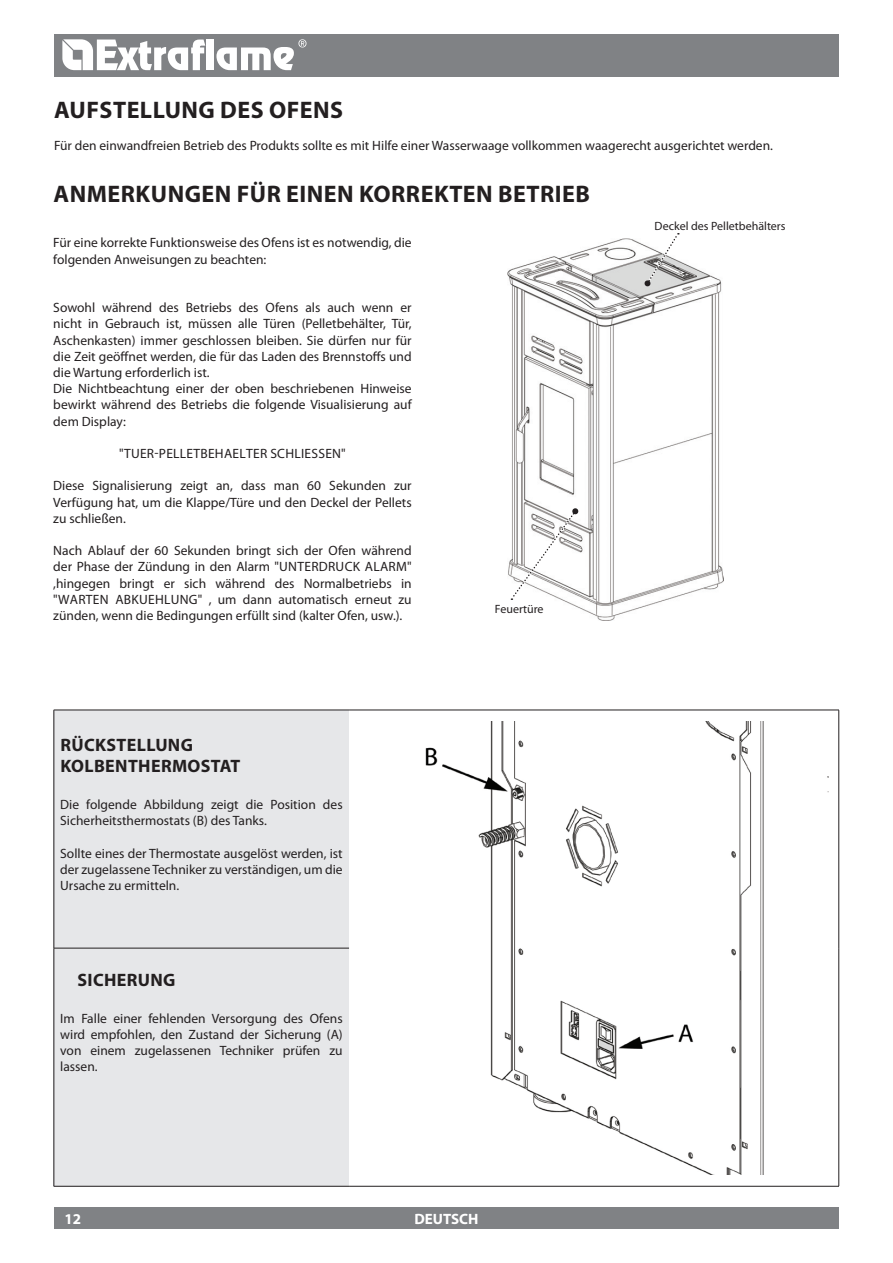
<style>
.page{position:relative;width:893px;height:1263px;background:#fff}
.page>*{position:absolute;margin:0;border:0;box-sizing:border-box;transform-origin:0 0}
.t1{font:700 24px "Myriad Pro";letter-spacing:.02em;color:#231f20}
.t2{font:700 18px "Myriad Pro";letter-spacing:.02em;color:#231f20}
.t3{font:700 15px "Myriad Pro";color:#fff}
.t4{font:13.5px/16.2px "Myriad Pro";color:#231f20;text-align:justify}
.t5{font:13.5px "Myriad Pro";letter-spacing:.02em;color:#231f20}
.t6{font:12px "Myriad Pro";color:#231f20}
</style>
<div class="page">
<img style="left:507px;top:238px;width:217px;height:382px">
<svg style="left:509px;top:508px;width:70px;height:93px"></svg>
<svg style="left:644px;top:233px;width:36px;height:54px"></svg>
<img style="left:425px;top:722px;width:404px;height:452px">
<div style="left:54px;top:34px;width:785px;height:43px;background:#808285"></div>
<div style="left:54px;top:1208px;width:785px;height:21px;background:#808285"></div>
<svg style="left:62px;top:39px;width:143px;height:31px"></svg>
<div style="left:207px;top:40px;width:7px;height:30px;background:#fff"></div>
<svg style="left:216px;top:39px;width:90px;height:31px"></svg>
<div style="left:437px;top:604px;width:107px;height:10px;background:#fff"></div>
<div style="left:54px;top:710px;width:295px;height:238px;background:#e6e7e9"></div>
<div style="left:54px;top:948px;width:295px;height:238px;background:#e6e7e9"></div>
<hr style="left:54px;top:710px;width:295px;height:1px;background:#231f20">
<hr style="left:54px;top:710px;width:1px;height:238px;background:#231f20">
<hr style="left:349px;top:710px;width:490px;height:1px;background:#231f20">
<hr style="left:838px;top:710px;width:1px;height:238px;background:#231f20">
<hr style="left:54px;top:948px;width:295px;height:1px;background:#231f20">
<hr style="left:54px;top:948px;width:1px;height:238px;background:#231f20">
<hr style="left:838px;top:948px;width:1px;height:238px;background:#231f20">
<hr style="left:54px;top:1186px;width:295px;height:1px;background:#231f20">
<hr style="left:349px;top:1186px;width:490px;height:1px;background:#231f20">
<h1 class="t1" style="left:54px;top:94px;width:128px">AUFSTELLUNG</h1>
<h1 class="t1" style="left:220px;top:94px;width:81px">DES OFEN</h1>
<h1 class="t1" style="left:330px;top:94px;width:14px">S</h1>
<p class="t4" style="left:54px;top:137px;width:720px">Für den einwandfreien Betrieb des Produkts sollte es mit Hilfe einer Wasserwaage vollkommen waagerecht ausgerichtet werden.</p>
<h1 class="t1" style="left:54px;top:178px;width:538px">ANMERKUNGEN FÜR EINEN KORREKTEN BETRIEB</h1>
<p class="t4" style="left:53px;top:235px;width:360px">Für eine korrekte Funktionsweise des Ofens ist es notwendig, die folgenden Anweisungen zu beachten:</p>
<p class="t4" style="left:53px;top:299px;width:360px;text-align:left">Sowohl während des Betriebs des Ofens als auch wenn er nicht in Gebrauch ist, müssen alle Türen (Pelletbehälter, Tür, Aschenkasten) immer geschlossen bleiben. Sie dürfen nur für die Zeit geöffnet werden, die für das Laden des Brennstoffs und die Wartung erforderlich ist.<br>Die Nichtbeachtung einer der oben beschriebenen Hinweise bewirkt während des Betriebs die folgende Visualisierung auf dem Display:</p>
<p class="t5" style="left:119px;top:445px;width:228px">"TUER-PELLETBEHAELTER SCHLIESSEN"</p>
<p class="t4" style="left:53px;top:478px;width:360px">Diese Signalisierung zeigt an, dass man 60 Sekunden zur Verfügung hat, um die Klappe/Türe und den Deckel der Pellets zu schließen.</p>
<p class="t4" style="left:53px;top:542px;width:360px">Nach Ablauf der 60 Sekunden bringt sich der Ofen während der Phase der Zündung in den Alarm "UNTERDRUCK ALARM" ,hingegen bringt er sich während des Normalbetriebs in "WARTEN ABKUEHLUNG" , um dann automatisch erneut zu zünden, wenn die Bedingungen erfüllt sind (kalter Ofen, usw.).</p>
<p class="t6" style="left:495px;top:601px;width:50px">Feuertüre</p>
<h2 class="t2" style="left:60px;top:733px;width:24px">RÜCK</h2>
<h2 class="t2" style="left:106px;top:733px;width:62px">STELLUNG</h2>
<h2 class="t2" style="left:60px;top:754px;width:46px">KOLBEN</h2>
<h2 class="t2" style="left:128px;top:754px;width:24px">THERMO</h2>
<h2 class="t2" style="left:201px;top:754px;width:41px">STAT</h2>
<p class="t4" style="left:60px;top:796px;width:284px">Die folgende Abbildung zeigt die Position des<br>Sicherheitsthermostats (B) des Tanks.</p>
<p class="t4" style="left:60px;top:845px;width:284px">Sollte eines der Thermostate ausgelöst werden, ist der zugelassene Techniker zu verständigen, um die Ursache zu ermitteln.</p>
<h2 class="t2" style="left:77px;top:968px;width:12px">SICHERUNG</h2>
<p class="t4" style="left:60px;top:1010px;width:284px">Im Falle einer fehlenden Versorgung des Ofens wird empfohlen, den Zustand der Sicherung (A) von einem zugelassenen Techniker prüfen zu lassen.</p>
<p class="t3" style="left:65px;top:1209px;width:18px">12</p>
<p class="t3" style="left:414px;top:1209px;width:66px">DEUTSCH</p>
<p class="t6" style="left:655px;top:219px;width:132px">Deckel des Pelletbehälters</p>
</div>
